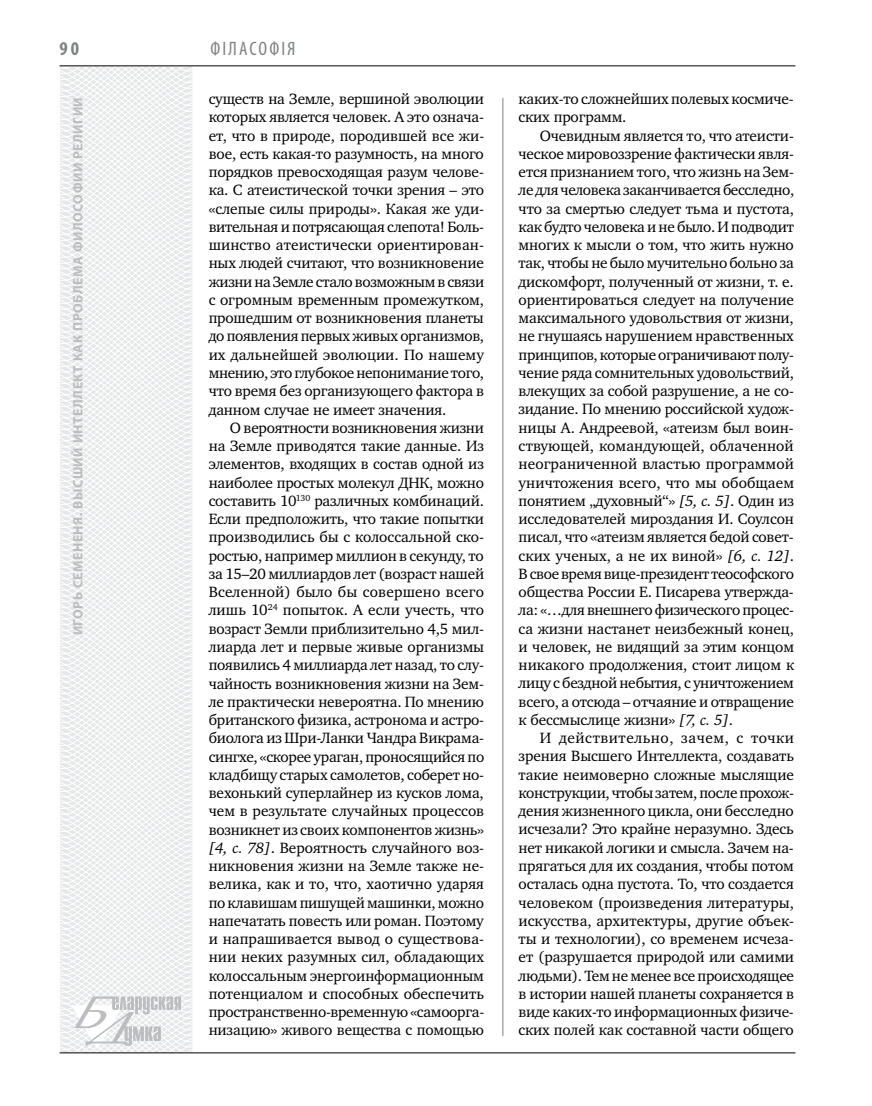
<style>
.page{position:relative;width:872px;height:1106px;background:#fff}
.page>*{position:absolute;margin:0;border:0;box-sizing:border-box;transform-origin:0 0}
.t1{font:condensed 19.5px "Myriad Pro";letter-spacing:.11em;color:#808285}
.t2{font:700 condensed 19.5px "Myriad Pro";color:#808285}
.t3{font:15.3px/18.3px "Charter C";letter-spacing:-.01em;color:#000;text-align:justify}
.t4{font:700 13.5px "Myriad Pro";letter-spacing:.04em;color:#bcbdc0}
.s1{font-style:italic}
</style>
<div class="page">
<svg style="left:59px;top:65px;width:192px;height:989px"></svg>
<hr style="left:502px;top:98px;width:1px;height:938px;background:#808285">
<hr style="left:60px;top:1052px;width:735px;height:1px;background:#000">
<svg style="left:71px;top:996px;width:110px;height:53px"></svg>
<hr style="left:60px;top:65px;width:735px;height:1px;background:#000">
<p class="t2" style="left:60px;top:37px;width:21px">90</p>
<p class="t1" style="left:210px;top:37px;width:40px">Філасоф</p>
<p class="t1" style="left:281px;top:37px;width:15px">ія</p>
<p class="t3" style="left:209px;top:90px;width:277px">существ на Земле, вершиной эволюции которых является человек. А это означа&shy;ет, что в природе, породившей все жи&shy;вое, есть какая-то разумность, на много порядков превосходящая разум челове&shy;ка. С атеистической точки зрения – это «слепые силы природы». Какая же уди&shy;вительная и потрясающая слепота! Боль&shy;шинство атеистически ориентирован&shy;ных людей считают, что возникновение жизни на Земле стало возможным в связи с огромным временным промежутком, прошедшим от возникновения планеты до появления первых живых организмов, их дальнейшей эволюции. По нашему мнению, это глубокое непонимание того, что время без организующего фактора в данном случае не имеет значения.</p>
<p class="t3" style="left:209px;top:418px;width:277px;text-indent:21px">О вероятности возникновения жизни на Земле приводятся такие данные. Из элементов, входящих в состав одной из наиболее простых молекул ДНК, можно составить 10<sup>130</sup> различных комбинаций.<br>Если предположить, что такие попытки производились бы с колоссальной ско&shy;ростью, например миллион в секунду, то за 15–20 миллиардов лет (возраст нашей Вселенной) было бы совершено всего лишь 10<sup>24</sup> попыток. А если учесть, что возраст Земли приблизительно 4,5 мил&shy;лиарда лет и первые живые организмы появились 4 миллиарда лет назад, то слу&shy;чайность возникновения жизни на Зем&shy;ле практически невероятна. По мнению британского физика, астронома и астро&shy;биолога из Шри-Ланки Чандра Викрама&shy;сингхе, «скорее ураган, проносящийся по кладбищу старых самолетов, соберет но&shy;вехонький суперлайнер из кусков лома, чем в результате случайных процессов возникнет из своих компонентов жизнь» <span class="s1">[4, с. 78]</span>. Вероятность случайного воз&shy;никновения жизни на Земле также не&shy;велика, как и то, что, хаотично ударяя по клавишам пишущей машинки, можно напечатать повесть или роман. Поэтому и напрашивается вывод о существова&shy;нии неких разумных сил, обладающих колоссальным энергоинформационным потенциалом и способных обеспечить пространственно-временную «самоорга&shy;низацию» живого вещества с помощью</p>
<p class="t4" style="left:69px;top:635px;width:538px;rotate:-90deg">Игорь Семененя. Высший интеллект как проблема философии религии</p>
<p class="t3" style="left:518px;top:90px;width:277px">каких-то сложнейших полевых космиче&shy;ских программ.</p>
<p class="t3" style="left:518px;top:126px;width:277px;text-indent:21px">Очевидным является то, что атеисти&shy;ческое мировоззрение фактически явля&shy;ется признанием того, что жизнь на Зем&shy;ле для человека заканчивается бесследно, что за смертью следует тьма и пустота, как будто человека и не было. И подводит многих к мысли о том, что жить нужно так, чтобы не было мучительно больно за дискомфорт, полученный от жизни, т. е. ориентироваться следует на получение максимального удовольствия от жизни, не гнушаясь нарушением нравственных принципов, которые ограничивают полу&shy;чение ряда сомнительных удовольствий, влекущих за собой разрушение, а не со&shy;зидание. По мнению российской худож&shy;ницы А. Андреевой, «атеизм был воин&shy;ствующей, командующей, облаченной неограниченной властью программой уничтожения всего, что мы обобщаем понятием „духовный“» <span class="s1">[5, с. 5]</span>. Один из исследователей мироздания И. Соулсон писал, что «атеизм является бедой совет&shy;ских ученых, а не их виной» <span class="s1">[6, с. 12]</span>.<br>В свое время вице-президент теософского общества России Е. Писарева утвержда&shy;ла: «…для внешнего физического процес&shy;са жизни настанет неизбежный конец, и человек, не видящий за этим концом никакого продолжения, стоит лицом к лицу с бездной небытия, с уничтожением всего, а отсюда – отчаяние и отвращение к бессмыслице жизни» <span class="s1">[7, с. 5]</span>.</p>
<p class="t3" style="left:518px;top:729px;width:277px;text-indent:21px">И действительно, зачем, с точки зрения Высшего Интеллекта, создавать такие неимоверно сложные мыслящие конструкции, чтобы затем, после прохож&shy;дения жизненного цикла, они бесследно исчезали? Это крайне неразумно. Здесь нет никакой логики и смысла. Зачем на&shy;прягаться для их создания, чтобы потом осталась одна пустота. То, что создается человеком (произведения литературы, искусства, архитектуры, другие объек&shy;ты и технологии), со временем исчеза&shy;ет (разрушается природой или самими людьми). Тем не менее все происходящее в истории нашей планеты сохраняется в виде каких-то информационных физиче&shy;ских полей как составной части общего</p>
</div>
